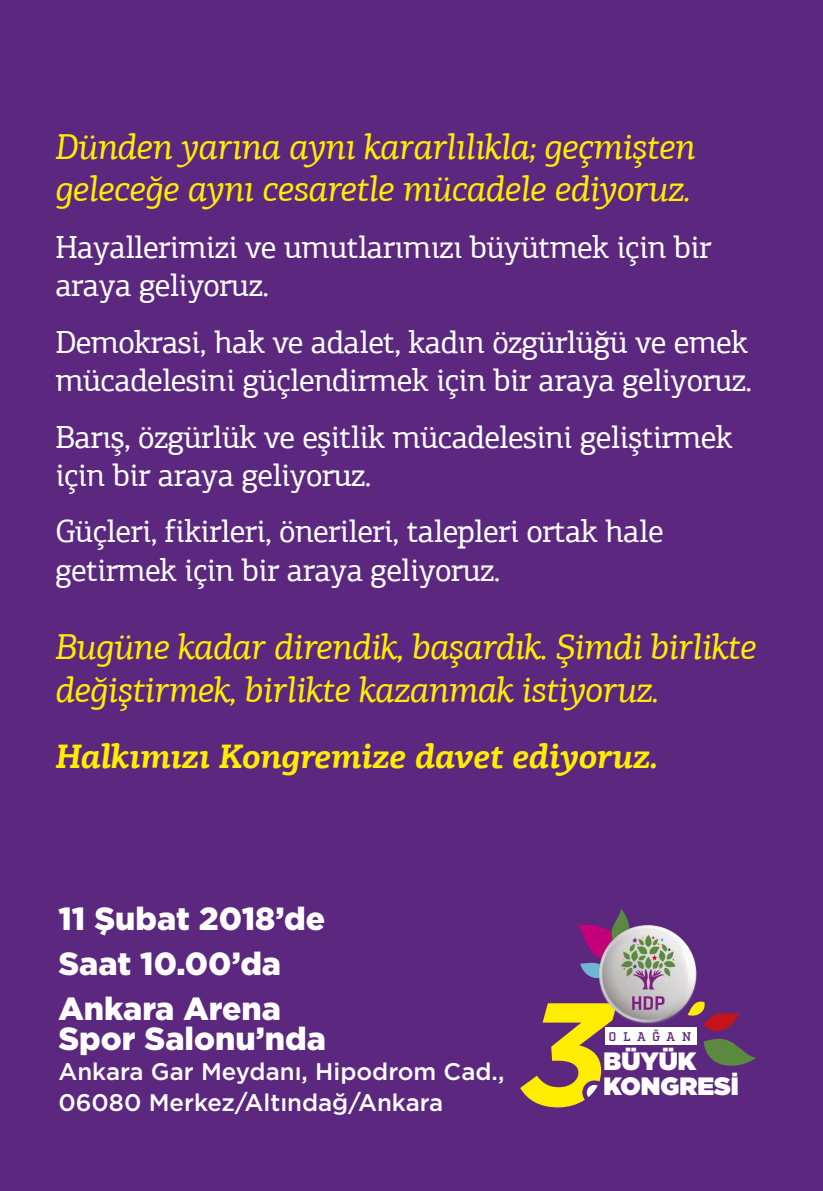
<style>
.page{position:relative;width:823px;height:1191px;background:#fff}
.page>*{position:absolute;margin:0;border:0;box-sizing:border-box;transform-origin:0 0}
.t1{font:italic 36px/42.4px "PF Agora Slab Pro";letter-spacing:-.02em;color:#ffed00}
.t2{font:italic 700 34px "PF Agora Slab Pro";letter-spacing:-.02em;color:#ffed00}
.t3{font:32px/38.4px "PF Agora Slab Pro";letter-spacing:-.02em;color:#fff}
.t4{font:900 32px/44.8px "Gotham";color:#fff}
.t5{font:900 25px/25px "Gotham";color:#fff}
.t6{font:500 24px/30.4px "Gotham";color:#fff}
.t7{font:700 13.2px "Cholla Slab Mur";letter-spacing:.52em;color:#5c277f}
</style>
<div class="page">
<div style="left:0;top:0;width:822px;height:1191px;background:#5c277f"></div>
<div style="left:604px;top:1026px;width:91px;height:18px;background:#fff"></div>
<svg style="left:520px;top:1003px;width:96px;height:104px"></svg>
<svg style="left:687px;top:1001px;width:68px;height:65px"></svg>
<svg style="left:577px;top:909px;width:52px;height:70px"></svg>
<img style="left:599px;top:923px;width:99px;height:101px">
<p class="t1" style="left:55px;top:126px;width:641px">Dünden yarına aynı kararlılıkla; geçmişten geleceğe aynı cesaretle mücadele ediyoruz.</p>
<p class="t3" style="left:55px;top:228px;width:657px">Hayallerimizi ve umutlarımızı büyütmek için bir araya geliyoruz.</p>
<p class="t3" style="left:55px;top:322px;width:698px">Demokrasi, hak ve adalet, kadın özgürlüğü ve emek mücadelesini güçlendirmek için bir araya geliyoruz.</p>
<p class="t3" style="left:55px;top:417px;width:678px">Barış, özgürlük ve eşitlik mücadelesini geliştirmek için bir araya geliyoruz.</p>
<p class="t3" style="left:55px;top:512px;width:609px">Güçleri, fikirleri, önerileri, talepleri ortak hale getirmek için bir araya geliyoruz.</p>
<p class="t1" style="left:55px;top:626px;width:702px">Bugüne kadar direndik, başardık. Şimdi birlikte değiştirmek, birlikte kazanmak istiyoruz.</p>
<p class="t2" style="left:55px;top:735px;width:604px">Halkımızı Kongremize davet ediyoruz.</p>
<p class="t4" style="left:58px;top:896px;width:268px">11 Şubat 2018’de<br>Saat 10.00’da<br>Ankara Arena</p>
<p class="t4" style="left:58px;top:1016px;width:269px">Spor Salonu’nda</p>
<p class="t6" style="left:58px;top:1056px;width:447px">Ankara Gar Meydanı, Hipodrom Cad.,<br>06080 Merkez/Altındağ/Ankara</p>
<p class="t7" style="left:608px;top:1029px;width:84px">OLAĞAN</p>
<p class="t5" style="left:603px;top:1047px;width:136px">BÜYÜK<br>KONGRESİ</p>
</div>
